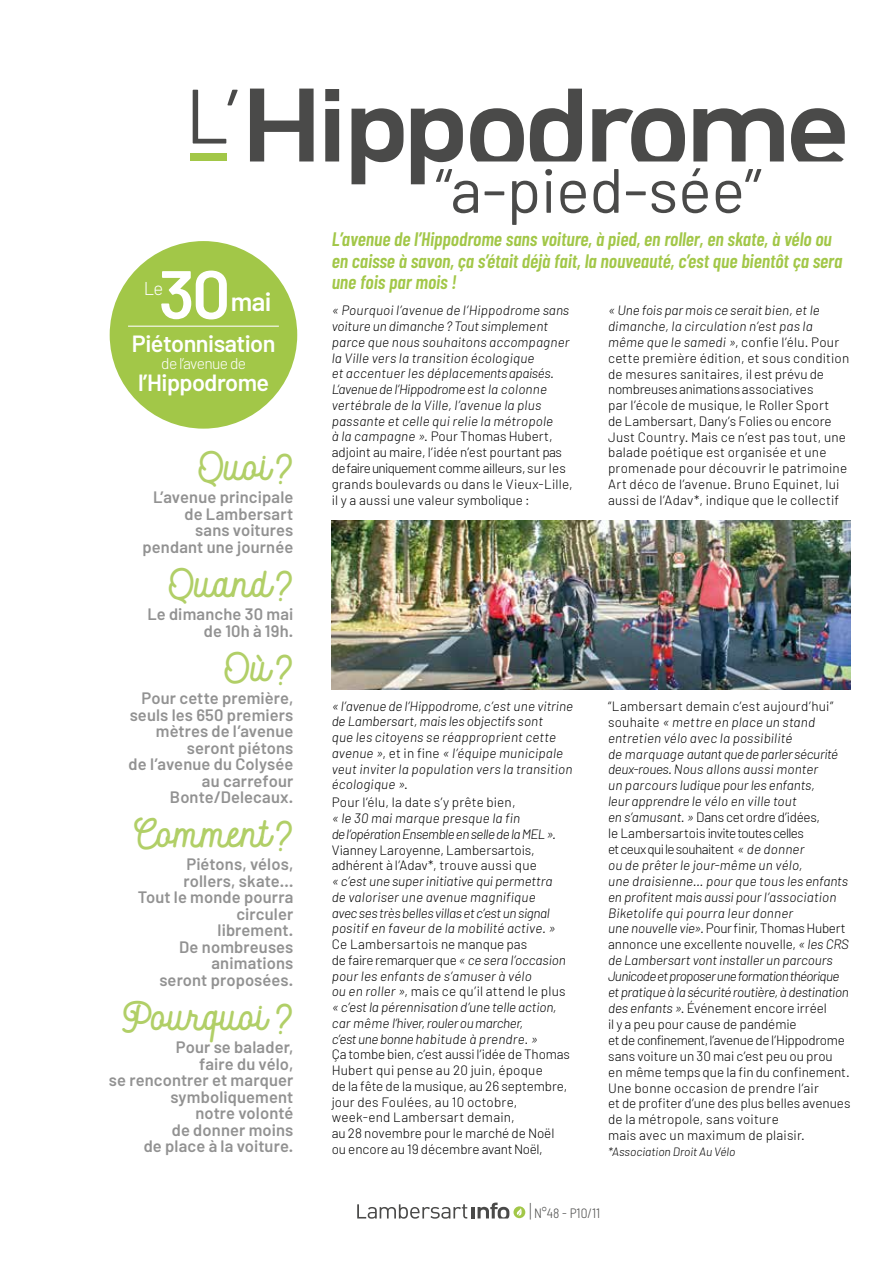
<style>
.page{position:relative;width:893px;height:1263px;background:#fff}
.page>*{position:absolute;margin:0;border:0;box-sizing:border-box;transform-origin:0 0}
.t1{font:700 112.65px "DINCUT";letter-spacing:-.03em;color:#4a4a49}
.t2{font:76.95px "Barlow";color:#4a4a49}
.t3{font:600 67.95px "Barlow";color:#fff}
.t4{font:62.4px "Barlow";color:#4a4a49}
.t5{font:37.5px "Autoguardf 7";letter-spacing:-.005em;color:#b1cf67}
.t6{font:600 25.95px "Barlow";color:#fff}
.t7{font:600 23.4px "Barlow";letter-spacing:-.02em;color:#fff}
.t8{font:italic 600 19.5px/21.8px "Barlow Condensed";color:#a2c748}
.t9{font:300 18.6px "Barlow";color:#fff}
.t10{font:600 16.5px/16.5px "Barlow";letter-spacing:.01em;color:#929292;text-align:right}
.t11{font:300 15.6px "Barlow";letter-spacing:-.04em;color:#fff}
.t12{font:italic 300 13.5px/15.9px "Barlow";letter-spacing:.005em;color:#000}
.t13{font:300 13.5px/15.8px "Barlow";letter-spacing:.01em;color:#000}
.t14{font:italic 300 13.5px/15.8px "Barlow";letter-spacing:-.035em;color:#000}
.t15{font:300 semi-condensed 13.5px "Barlow";color:#4a4a49}
.t16{font:italic 300 12px "Barlow";color:#000}
.s1{font-style:normal}
.s2{font-style:italic}
.s3{font-size:19.5px}
</style>
<div class="page">
<img style="left:332px;top:520px;width:518px;height:170px">
<div style="left:110px;top:241px;width:187px;height:188px;background:#a2c748;border-radius:50%"></div>
<hr style="left:128px;top:326px;width:151px;height:1px;background:#fff">
<svg style="left:357px;top:1202px;width:168px;height:17px"></svg>
<div style="left:190px;top:154px;width:37px;height:7px;background:#a2c748"></div>
<h2 class="t2" style="left:185px;top:68px;width:54px">L’</h2>
<h1 class="t1" style="left:241px;top:49px;width:608px">Hippodrome</h1>
<h3 class="t4" style="left:436px;top:152px;width:327px">“a-pied-sée”</h3>
<h3 class="t3" style="left:159px;top:252px;width:73px">30</h3>
<h3 class="t9" style="left:144px;top:277px;width:21px">Le</h3>
<h3 class="t6" style="left:231px;top:285px;width:42px">mai</h3>
<h3 class="t7" style="left:132px;top:329px;width:145px">Piétonnisation</h3>
<p class="t11" style="left:161px;top:354px;width:86px">de l’avenue de</p>
<h3 class="t7" style="left:138px;top:367px;width:133px">l’Hippodrome</h3>
<h3 class="t5" style="left:199px;top:443px;width:96px">Quoi?</h3>
<p class="t10" style="left:142px;top:489px;width:152px">L’avenue principale de Lambersart<br>sans voitures pendant une journée</p>
<h3 class="t5" style="left:169px;top:560px;width:126px">Quand?</h3>
<p class="t10" style="left:147px;top:606px;width:148px">Le dimanche 30 mai de 10h à 19h.</p>
<h3 class="t5" style="left:225px;top:643px;width:70px">Ou` ?</h3>
<p class="t10" style="left:129px;top:690px;width:166px">Pour cette première, seuls les 650 premiers mètres de l’avenue seront piétons<br>de l’avenue du Colysée au carrefour<br>Bonte/Delecaux.</p>
<h3 class="t5" style="left:134px;top:810px;width:160px">Comment ?</h3>
<p class="t10" style="left:138px;top:856px;width:157px">Piétons, vélos, rollers, skate…<br>Tout le monde pourra circuler<br>librement.<br>De nombreuses animations<br>seront proposées.</p>
<h3 class="t5" style="left:123px;top:993px;width:172px">Pourquoi ?</h3>
<p class="t10" style="left:109px;top:1039px;width:186px">Pour se balader,<br>faire du vélo,<br>se rencontrer et marquer symboliquement<br>notre volonté<br>de donner moins<br>de place à la voiture.</p>
<h3 class="t8" style="left:332px;top:227px;width:512px">L’avenue de l’Hippodrome sans voiture, à pied, en roller, en skate, à vélo ou en caisse à savon, ça s’était déjà fait, la nouveauté, c’est que bientôt ça sera une fois par mois !</h3>
<p class="t12" style="left:332px;top:302px;width:243px">« Pourquoi l’avenue de l’Hippodrome sans voiture un dimanche ? Tout simplement parce que nous souhaitons accompagner la Ville vers la transition écologique<br>et accentuer les déplacements apaisés.<br>L‘avenue de l’Hippodrome est la colonne vertébrale de la Ville, l’avenue la plus passante et celle qui relie la métropole<br>à la campagne »<span class="s1">. Pour Thomas Hubert, adjoint au maire, l’idée n’est pourtant pas de faire uniquement comme ailleurs, sur les grands boulevards ou dans le Vieux-Lille, il y a aussi une valeur symbolique :</span></p>
<p class="t13" style="left:608px;top:302px;width:243px"><span class="s2">« Une fois par mois ce serait bien, et le dimanche, la circulation n’est pas la même que le samedi »</span>, confie l’élu. Pour cette première édition, et sous condition de mesures sanitaires, il est prévu de nombreuses animations associatives<br>par l’école de musique, le Roller Sport<br>de Lambersart, Dany’s Folies ou encore Just Country. Mais ce n’est pas tout, une balade poétique est organisée et une promenade pour découvrir le patrimoine Art déco de l’avenue. Bruno Equinet, lui aussi de l’Adav*, indique que le collectif</p>
<p class="t12" style="left:332px;top:698px;width:243px">« l’avenue de l’Hippodrome, c’est une vitrine de Lambersart, mais les objectifs sont<br>que les citoyens se réapproprient cette avenue »<span class="s1">, et in fine</span> « l’équipe municipale veut inviter la population vers la transition écologique »<span class="s1">.</span></p>
<p class="t13" style="left:332px;top:794px;width:185px">Pour l’élu, la date s’y prête bien,</p>
<p class="t14" style="left:332px;top:810px;width:226px">« le 30 mai marque presque la fin<br>de l’opération Ensemble en selle de la MEL ».</p>
<p class="t13" style="left:332px;top:841px;width:207px">Vianney Laroyenne, Lambersartois, adhérent à l’Adav*, trouve aussi que</p>
<p class="t12" style="left:332px;top:873px;width:226px">« c’est une super initiative qui permettra de valoriser une avenue magnifique avec ses très belles villas et c’est un signal positif en faveur de la mobilité active. »</p>
<p class="t12" style="left:332px;top:936px;width:236px"><span class="s1">Ce Lambersartois ne manque pas<br>de faire remarquer que</span> « ce sera l’occasion pour les enfants de s’amuser à vélo<br>ou en roller »<span class="s1">, mais ce qu’il attend le plus </span>« c’est la pérennisation d’une telle action, car même l’hiver, rouler ou marcher,<br>c’est une bonne habitude à prendre. »</p>
<p class="t13" style="left:332px;top:1046px;width:240px">Ça tombe bien, c’est aussi l’idée de Thomas Hubert qui pense au 20 juin, époque<br>de la fête de la musique, au 26 septembre, jour des Foulées, au 10 octobre, week-end Lambersart demain,<br>au 28 novembre pour le marché de Noël ou encore au 19 décembre avant Noël,</p>
<p class="t12" style="left:608px;top:698px;width:244px"><span class="s1">“Lambersart demain c’est aujourd’hui” souhaite</span> « mettre en place un stand entretien vélo avec la possibilité<br>de marquage autant que de parler sécurité deux-roues. Nous allons aussi monter<br>un parcours ludique pour les enfants,<br>leur apprendre le vélo en ville tout<br>en s’amusant. » <span class="s1">Dans cet ordre d’idées,<br>le Lambersartois invite toutes celles<br>et ceux qui le souhaitent</span> « de donner<br>ou de prêter le jour-même un vélo,<br>une draisienne… pour que tous les enfants en profitent mais aussi pour l’association Biketolife qui pourra leur donner<br>une nouvelle vie». <span class="s1">Pour finir, Thomas Hubert annonce une excellente nouvelle,</span> « les CRS de Lambersart vont installer un parcours Junicode et proposer une formation théorique et pratique à la sécurité routière, à destination des enfants »<span class="s1">. Événement encore irréel<br>il y a peu pour cause de pandémie<br>et de confinement, l’avenue de l’Hippodrome sans voiture un 30 mai c’est peu ou prou en même temps que la fin du confinement.<br>Une bonne occasion de prendre l’air<br>et de profiter d’une des plus belles avenues de la métropole, sans voiture<br>mais avec un maximum de plaisir.</span></p>
<p class="t16" style="left:608px;top:1144px;width:129px">*Association Droit Au Vélo</p>
<p class="t15" style="left:529px;top:1203px;width:72px"><span class="s3">|</span> N°48 - P10/11</p>
</div>
